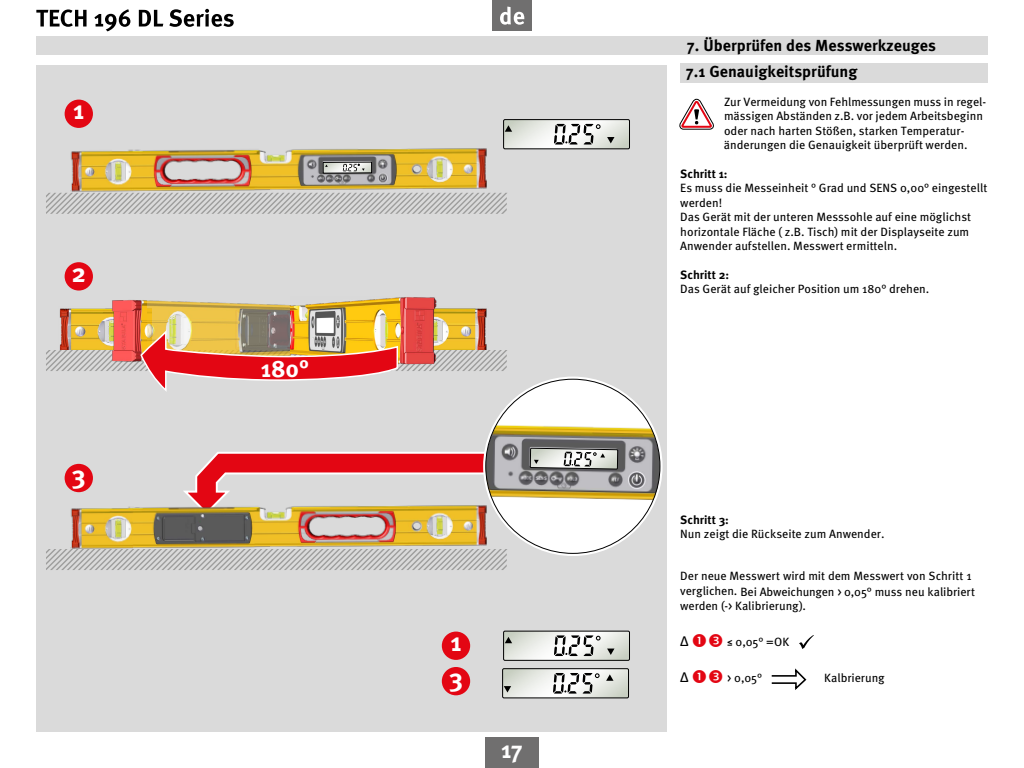
<style>
.page{position:relative;width:1024px;height:768px;background:#fff}
.page>*{position:absolute;margin:0;border:0;box-sizing:border-box;transform-origin:0 0}
.t1{font:700 26px "Meta Pro";color:#fff}
.t2{font:700 24px "Meta Pro";color:#fff}
.t3{font:700 16px/26.5px "Meta Pro";color:#000}
.t4{font:14px "Meta Pro";color:#000}
.t5{font:12px/14.4px "Meta Pro";color:#000}
.t6{font:700 12px "Meta Pro";color:#000}
</style>
<div class="page">
<svg style="left:36px;top:9px;width:198px;height:22px"></svg>
<div style="left:485px;top:738px;width:54px;height:30px;background:#706f6f"></div>
<div style="left:492px;top:0;width:40px;height:30px;background:#706f6f"></div>
<svg style="left:500px;top:7px;width:24px;height:18px"></svg>
<div style="left:36px;top:65px;width:631px;height:667px;background:#dadada"></div>
<div style="left:36px;top:37px;width:952px;height:18px;background:#dadada"></div>
<div style="left:680px;top:63px;width:308px;height:20px;background:#dadada"></div>
<div style="left:65px;top:100px;width:28px;height:28px;background:#e30613;border-radius:50%"></div>
<svg style="left:679px;top:98px;width:35px;height:32px"></svg>
<svg style="left:46px;top:193px;width:461px;height:21px"></svg>
<div style="left:503px;top:631px;width:127px;height:30px;border:1px solid #000"></div>
<svg style="left:504px;top:631px;width:126px;height:29px"></svg>
<div style="left:503px;top:119px;width:127px;height:30px;border:1px solid #000"></div>
<svg style="left:504px;top:120px;width:126px;height:29px"></svg>
<svg style="left:183px;top:452px;width:309px;height:53px"></svg>
<div style="left:65px;top:464px;width:28px;height:28px;background:#e30613;border-radius:50%"></div>
<img style="left:70px;top:504px;width:419px;height:45px">
<svg style="left:46px;top:549px;width:461px;height:21px"></svg>
<div style="left:442px;top:632px;width:28px;height:28px;background:#e30613;border-radius:50%"></div>
<div style="left:65px;top:262px;width:28px;height:29px;background:#e30613;border-radius:50%"></div>
<img style="left:436px;top:308px;width:51px;height:18px">
<img style="left:59px;top:308px;width:52px;height:18px">
<img style="left:147px;top:300px;width:87px;height:26px">
<img style="left:111px;top:300px;width:36px;height:26px">
<img style="left:234px;top:297px;width:202px;height:29px">
<svg style="left:46px;top:326px;width:461px;height:66px"></svg>
<div style="left:442px;top:667px;width:28px;height:28px;background:#e30613;border-radius:50%"></div>
<svg style="left:799px;top:635px;width:15px;height:14px"></svg>
<svg style="left:771px;top:668px;width:36px;height:22px"></svg>
<div style="left:502px;top:668px;width:127px;height:30px;border:1px solid #000"></div>
<svg style="left:503px;top:669px;width:126px;height:29px"></svg>
<img style="left:70px;top:148px;width:419px;height:46px">
<svg style="left:323px;top:162px;width:49px;height:11px"></svg>
<div style="left:483px;top:377px;width:180px;height:179px;background:#fff;border-radius:50%"></div>
<img style="left:485px;top:422px;width:175px;height:82px">
<svg style="left:530px;top:422px;width:88px;height:47px"></svg>
<h1 class="t1" style="left:73px;top:90px;width:13px">1</h1>
<h1 class="t1" style="left:71px;top:253px;width:16px">2</h1>
<h1 class="t1" style="left:72px;top:454px;width:16px">3</h1>
<h2 class="t2" style="left:261px;top:349px;width:50px">180°</h2>
<h1 class="t1" style="left:450px;top:622px;width:13px">1</h1>
<h1 class="t1" style="left:449px;top:657px;width:16px">3</h1>
<h2 class="t2" style="left:501px;top:731px;width:23px">17</h2>
<h3 class="t3" style="left:686px;top:31px;width:252px">7. Überprüfen des Messwerkzeuges<br>7.1 Genauigkeitsprüfung</h3>
<p class="t5" style="left:724px;top:94px;width:264px">Zur Vermeidung von Fehlmessungen muss in regel&shy;mässigen Abständen z.B. vor jedem Arbeitsbeginn oder nach harten Stößen, starken Temperatur&shy;änderungen die Genauigkeit überprüft werden.</p>
<p class="t6" style="left:680px;top:165px;width:49px">Schritt 1:</p>
<p class="t5" style="left:680px;top:180px;width:308px">Es muss die Messeinheit ° Grad und SENS 0,00° eingestellt werden!<br>Das Gerät mit der unteren Messsohle auf eine möglichst horizontale Fläche ( z.B. Tisch) mit der Displayseite zum Anwender aufstellen. Messwert ermitteln.</p>
<p class="t6" style="left:680px;top:265px;width:50px">Schritt 2:</p>
<p class="t5" style="left:680px;top:281px;width:251px">Das Gerät auf gleicher Position um 180° drehen.</p>
<p class="t6" style="left:680px;top:510px;width:50px">Schritt 3:</p>
<p class="t5" style="left:680px;top:526px;width:206px">Nun zeigt die Rückseite zum Anwender.</p>
<p class="t5" style="left:680px;top:568px;width:296px;line-height:14.9px">Der neue Messwert wird mit dem Messwert von Schritt 1 verglichen. Bei Abweichungen &gt; 0,05° muss neu kalibriert werden (-&gt; Kalibrierung).</p>
<p class="t4" style="left:680px;top:631px;width:10px">Δ</p>
<p class="t5" style="left:727px;top:634px;width:63px">≤ 0,05° =OK</p>
<p class="t4" style="left:680px;top:667px;width:10px">Δ</p>
<p class="t5" style="left:727px;top:670px;width:36px">&gt; 0,05°</p>
<p class="t5" style="left:824px;top:670px;width:62px">Kalbrierung</p>
</div>
